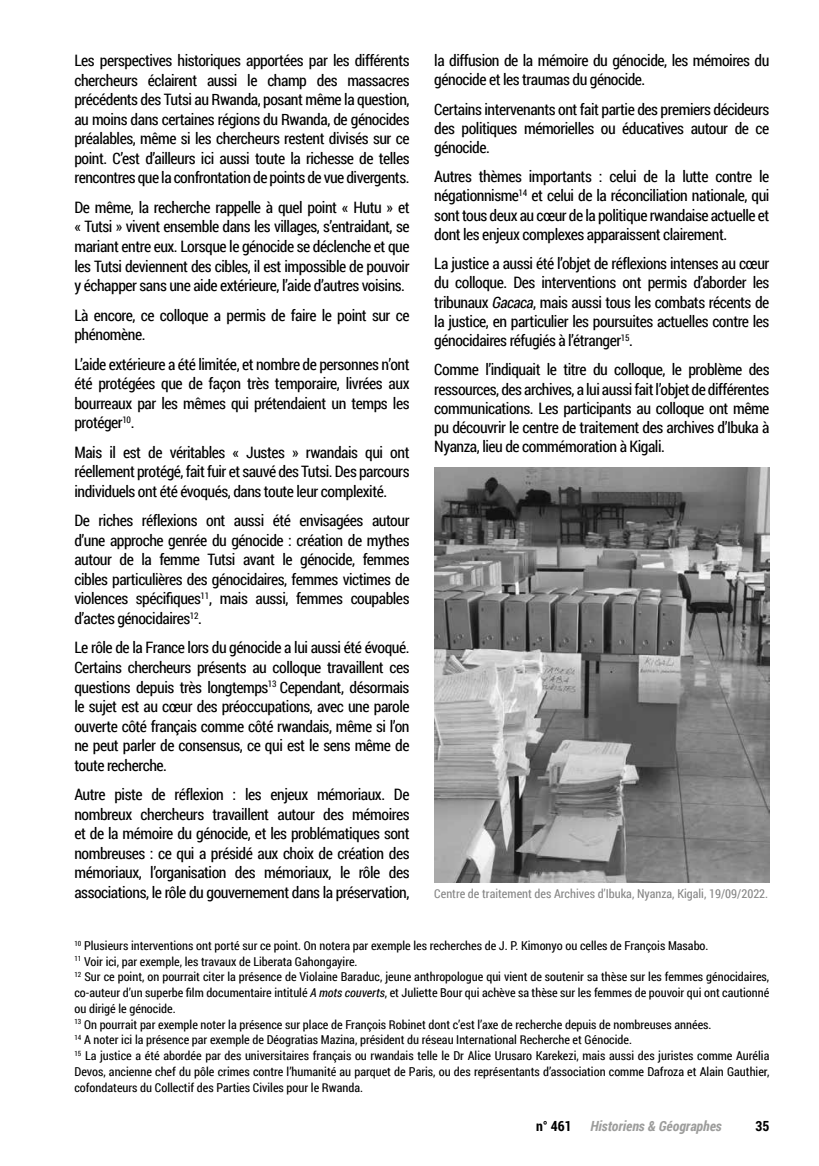
<style>
.page{position:relative;width:819px;height:1166px;background:#fff}
.page>*{position:absolute;margin:0;border:0;box-sizing:border-box;transform-origin:0 0}
.t1{font:15.75px/19.6px "Roboto Condensed";letter-spacing:-.03em;color:#000;text-align:justify}
.t2{font:italic 700 14px "Roboto Condensed";color:#9d9d9c}
.t3{font:700 14px "Roboto Condensed";color:#000}
.t4{font:12.25px/15.8px "Roboto Condensed";color:#000}
.t5{font:12.25px "Roboto Condensed";color:#878787}
.s1{font-style:italic}
</style>
<div class="page">
<img style="left:434px;top:468px;width:335px;height:415px">
<p class="t1" style="left:74px;top:50px;width:336px">Les perspectives historiques apportées par les différents chercheurs éclairent aussi le champ des massacres précédents des Tutsi au Rwanda, posant même la question, au moins dans certaines régions du Rwanda, de génocides préalables, même si les chercheurs restent divisés sur ce point. C’est d’ailleurs ici aussi toute la richesse de telles rencontres que la confrontation de points de vue divergents.</p>
<p class="t1" style="left:74px;top:197px;width:336px">De même, la recherche rappelle à quel point « Hutu » et « Tutsi » vivent ensemble dans les villages, s’entraidant, se mariant entre eux. Lorsque le génocide se déclenche et que les Tutsi deviennent des cibles, il est impossible de pouvoir y échapper sans une aide extérieure, l’aide d’autres voisins.</p>
<p class="t1" style="left:74px;top:305px;width:336px">Là encore, ce colloque a permis de faire le point sur ce phénomène.</p>
<p class="t1" style="left:74px;top:354px;width:336px">L’aide extérieure a été limitée, et nombre de personnes n’ont été protégées que de façon très temporaire, livrées aux bourreaux par les mêmes qui prétendaient un temps les protéger<sup>10</sup>.</p>
<p class="t1" style="left:74px;top:442px;width:336px">Mais il est de véritables « Justes » rwandais qui ont réellement protégé, fait fuir et sauvé des Tutsi. Des parcours individuels ont été évoqués, dans toute leur complexité.</p>
<p class="t1" style="left:74px;top:510px;width:336px">De riches réflexions ont aussi été envisagées autour d’une approche genrée du génocide : création de mythes autour de la femme Tutsi avant le génocide, femmes cibles particulières des génocidaires, femmes victimes de violences spécifiques<sup>11</sup>, mais aussi, femmes coupables d’actes génocidaires<sup>12</sup>.</p>
<p class="t1" style="left:74px;top:637px;width:336px">Le rôle de la France lors du génocide a lui aussi été évoqué.<br>Certains chercheurs présents au colloque travaillent ces questions depuis très longtemps<sup>13</sup> Cependant, désormais le sujet est au cœur des préoccupations, avec une parole ouverte côté français comme côté rwandais, même si l’on ne peut parler de consensus, ce qui est le sens même de toute recherche.</p>
<p class="t1" style="left:74px;top:784px;width:336px">Autre piste de réflexion : les enjeux mémoriaux. De nombreux chercheurs travaillent autour des mémoires et de la mémoire du génocide, et les problématiques sont nombreuses : ce qui a présidé aux choix de création des mémoriaux, l’organisation des mémoriaux, le rôle des associations, le rôle du gouvernement dans la préservation,</p>
<p class="t1" style="left:434px;top:50px;width:336px">la diffusion de la mémoire du génocide, les mémoires du génocide et les traumas du génocide.</p>
<p class="t1" style="left:434px;top:99px;width:336px">Certains intervenants ont fait partie des premiers décideurs des politiques mémorielles ou éducatives autour de ce génocide.</p>
<p class="t1" style="left:434px;top:166px;width:336px">Autres thèmes importants : celui de la lutte contre le négationnisme<sup>14</sup> et celui de la réconciliation nationale, qui sont tous deux au cœur de la politique rwandaise actuelle et dont les enjeux complexes apparaissent clairement.</p>
<p class="t1" style="left:434px;top:253px;width:336px">La justice a aussi été l’objet de réflexions intenses au cœur du colloque. Des interventions ont permis d’aborder les tribunaux <span class="s1">Gacaca</span>, mais aussi tous les combats récents de la justice, en particulier les poursuites actuelles contre les génocidaires réfugiés à l’étranger<sup>15</sup>.</p>
<p class="t1" style="left:434px;top:360px;width:337px">Comme l’indiquait le titre du colloque, le problème des ressources, des archives, a lui aussi fait l’objet de différentes communications. Les participants au colloque ont même pu découvrir le centre de traitement des archives d’Ibuka à Nyanza, lieu de commémoration à Kigali.</p>
<p class="t5" style="left:434px;top:885px;width:335px">Centre de traitement des Archives d’Ibuka, Nyanza, Kigali, 19/09/2022.</p>
<p class="t4" style="left:74px;top:937px;width:696px"><sup>10</sup> Plusieurs interventions ont porté sur ce point. On notera par exemple les recherches de J. P. Kimonyo ou celles de François Masabo.<br><sup>11</sup> Voir ici, par exemple, les travaux de Liberata Gahongayire.<br><sup>12</sup> Sur ce point, on pourrait citer la présence de Violaine Baraduc, jeune anthropologue qui vient de soutenir sa thèse sur les femmes génocidaires, co-auteur d’un superbe film documentaire intitulé <span class="s1">A mots couverts</span>, et Juliette Bour qui achève sa thèse sur les femmes de pouvoir qui ont cautionné ou dirigé le génocide.<br><sup>13</sup> On pourrait par exemple noter la présence sur place de François Robinet dont c’est l’axe de recherche depuis de nombreuses années.<br><sup>14</sup> A noter ici la présence par exemple de Déogratias Mazina, président du réseau International Recherche et Génocide.<br><sup>15</sup> La justice a été abordée par des universitaires français ou rwandais telle le Dr Alice Urusaro Karekezi, mais aussi des juristes comme Aurélia Devos, ancienne chef du pôle crimes contre l’humanité au parquet de Paris, ou des représentants d’association comme Dafroza et Alain Gauthier, cofondateurs du Collectif des Parties Civiles pour le Rwanda.</p>
<p class="t3" style="left:536px;top:1116px;width:37px">n° 461</p>
<p class="t2" style="left:590px;top:1116px;width:133px">Historiens &amp; Géographes</p>
<p class="t3" style="left:755px;top:1116px;width:15px">35</p>
</div>
